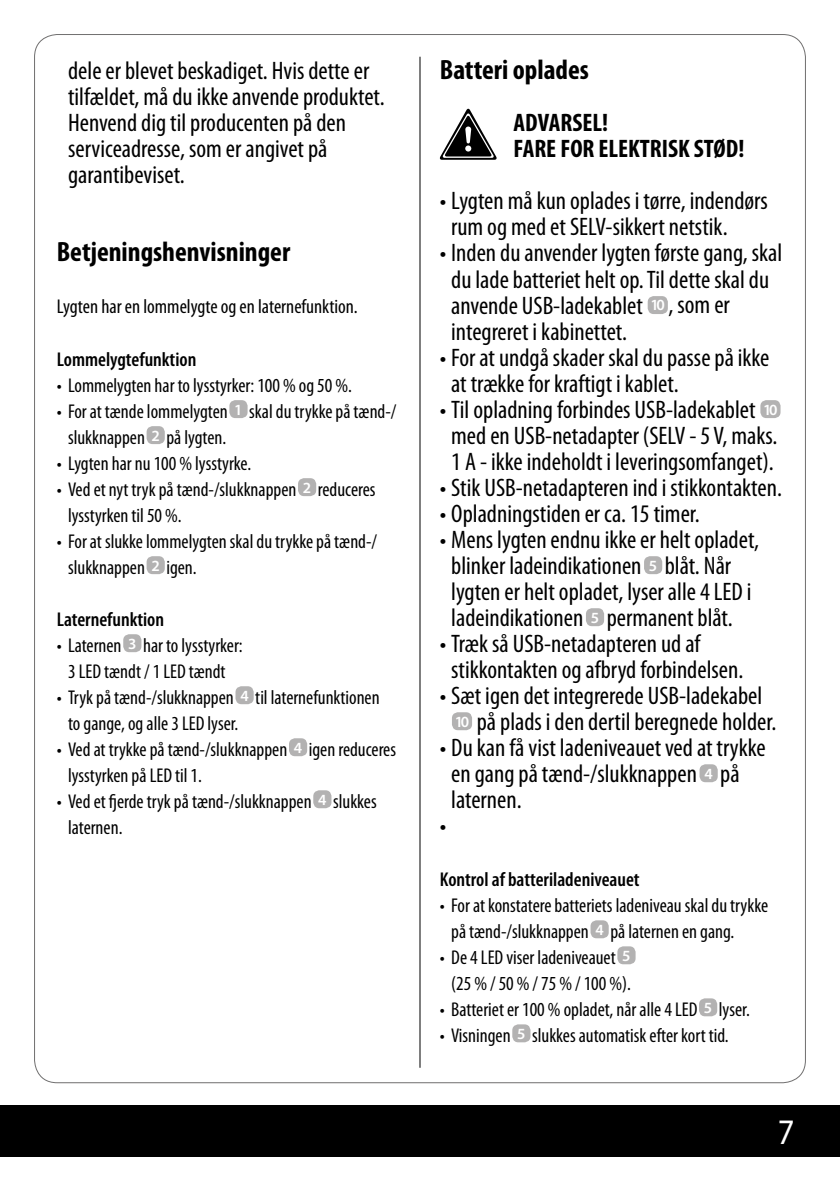
<style>
.page{position:relative;width:840px;height:1191px;background:#fff}
.page>*{position:absolute;margin:0;border:0;box-sizing:border-box;transform-origin:0 0}
.t1{font:36px "Myriad Pro";color:#fff;scale:.9 1}
.t2{font:700 condensed 28px "Myriad Pro";color:#000}
.t3{font:condensed 25.4px/26px "Myriad Pro";color:#000}
.t4{font:700 condensed 25.4px/26px "Myriad Pro";color:#000}
.t5{font:condensed 20px/26px "Myriad Pro";color:#000}
.t6{font:600 condensed 20px "Myriad Pro";color:#000}
.s1{font-weight:600;font-stretch:normal;font-size:15.6px;color:#fff}
</style>
<div class="page">
<div style="left:0;top:1106px;width:839px;height:51px;background:#000"></div>
<hr style="left:419px;top:57px;width:1px;height:1010px;background:#000">
<div style="left:229px;top:400px;width:18px;height:18px;background:#b3b2b2;border-radius:6px"></div>
<div style="left:146px;top:426px;width:19px;height:18px;background:#b3b2b2;border-radius:6px"></div>
<div style="left:298px;top:478px;width:18px;height:18px;background:#b3b2b2;border-radius:6px"></div>
<div style="left:146px;top:556px;width:19px;height:18px;background:#b3b2b2;border-radius:6px"></div>
<div style="left:123px;top:634px;width:18px;height:18px;background:#b3b2b2;border-radius:6px"></div>
<div style="left:235px;top:686px;width:18px;height:18px;background:#b3b2b2;border-radius:6px"></div>
<div style="left:289px;top:738px;width:18px;height:18px;background:#b3b2b2;border-radius:6px"></div>
<div style="left:313px;top:790px;width:18px;height:18px;background:#b3b2b2;border-radius:6px"></div>
<svg style="left:439px;top:108px;width:58px;height:52px"></svg>
<div style="left:647px;top:296px;width:20px;height:18px;background:#b3b2b2;border-radius:6px"></div>
<div style="left:760px;top:400px;width:20px;height:18px;background:#b3b2b2;border-radius:6px"></div>
<div style="left:643px;top:556px;width:19px;height:18px;background:#b3b2b2;border-radius:6px"></div>
<div style="left:585px;top:608px;width:18px;height:18px;background:#b3b2b2;border-radius:6px"></div>
<div style="left:451px;top:712px;width:21px;height:18px;background:#b3b2b2;border-radius:6px"></div>
<div style="left:699px;top:764px;width:18px;height:18px;background:#b3b2b2;border-radius:6px"></div>
<div style="left:590px;top:920px;width:18px;height:18px;background:#b3b2b2;border-radius:6px"></div>
<div style="left:617px;top:946px;width:18px;height:18px;background:#b3b2b2;border-radius:6px"></div>
<div style="left:698px;top:998px;width:18px;height:18px;background:#b3b2b2;border-radius:6px"></div>
<div style="left:512px;top:1024px;width:18px;height:18px;background:#b3b2b2;border-radius:6px"></div>
<p class="t3" style="left:68px;top:58px;width:318px">dele er blevet beskadiget. Hvis dette er tilfældet, må du ikke anvende produktet.<br>Henvend dig til producenten på den serviceadresse, som er angivet på garantibeviset.</p>
<p class="t2" style="left:57px;top:235px;width:235px">Betjeningshenvisninger</p>
<p class="t5" style="left:57px;top:294px;width:302px">Lygten har en lommelygte og en laternefunktion.</p>
<p class="t6" style="left:57px;top:346px;width:141px">Lommelygtefunktion</p>
<p class="t5" style="left:57px;top:372px;width:296px">• Lommelygten har to lysstyrker: 100 % og 50 %.</p>
<p class="t5" style="left:68px;top:398px;width:329px;text-indent:-11px">• For at tænde lommelygten <span class="s1">1</span> skal du trykke på tænd-/ slukknappen <span class="s1">2</span> på lygten.</p>
<p class="t5" style="left:57px;top:450px;width:196px">• Lygten har nu 100 % lysstyrke.</p>
<p class="t5" style="left:68px;top:476px;width:309px;text-indent:-11px">• Ved et nyt tryk på tænd-/slukknappen <span class="s1">2</span> reduceres lysstyrken til 50 %.</p>
<p class="t5" style="left:68px;top:528px;width:310px;text-indent:-11px">• For at slukke lommelygten skal du trykke på tænd-/ slukknappen <span class="s1">2</span> igen.</p>
<p class="t6" style="left:57px;top:606px;width:109px">Laternefunktion</p>
<p class="t5" style="left:57px;top:632px;width:187px;text-align:center">• Laternen <span class="s1">3</span> har to lysstyrker:<br>3 LED tændt / 1 LED tændt</p>
<p class="t5" style="left:68px;top:684px;width:313px;text-indent:-11px">• Tryk på tænd-/slukknappen <span class="s1">4</span> til laternefunktionen to gange, og alle 3 LED lyser.</p>
<p class="t5" style="left:68px;top:736px;width:329px;text-indent:-11px">• Ved at trykke på tænd-/slukknappen <span class="s1">4</span> igen reduceres lysstyrken på LED til 1.</p>
<p class="t5" style="left:68px;top:788px;width:310px;text-indent:-11px">• Ved et fjerde tryk på tænd-/slukknappen <span class="s1">4</span> slukkes laternen.</p>
<p class="t2" style="left:439px;top:53px;width:150px">Batteri oplades</p>
<p class="t4" style="left:513px;top:109px;width:232px">ADVARSEL!<br>FARE FOR ELEKTRISK STØD!</p>
<p class="t3" style="left:451px;top:188px;width:318px;text-indent:-11px">• Lygten må kun oplades i tørre, indendørs rum og med et SELV-sikkert netstik.</p>
<p class="t3" style="left:451px;top:240px;width:332px;text-indent:-11px">• Inden du anvender lygten første gang, skal du lade batteriet helt op. Til dette skal du anvende USB-ladekablet <span class="s1">10</span> , som er integreret i kabinettet.</p>
<p class="t3" style="left:451px;top:344px;width:319px;text-indent:-11px">• For at undgå skader skal du passe på ikke at trække for kraftigt i kablet.</p>
<p class="t3" style="left:439px;top:396px;width:339px;text-align:center">• Til opladning forbindes USB-ladekablet <span class="s1">10 </span>med en USB-netadapter (SELV - 5 V, maks.<br>1 A - ikke indeholdt i leveringsomfanget).</p>
<p class="t3" style="left:439px;top:474px;width:343px">• Stik USB-netadapteren ind i stikkontakten.</p>
<p class="t3" style="left:439px;top:500px;width:261px">• Opladningstiden er ca. 15 timer.</p>
<p class="t3" style="left:451px;top:526px;width:309px;text-indent:-11px">• Mens lygten endnu ikke er helt opladet, blinker ladeindikationen <span class="s1">5</span> blåt. Når lygten er helt opladet, lyser alle 4 LED i ladeindikationen <span class="s1">5</span> permanent blåt.</p>
<p class="t3" style="left:451px;top:630px;width:293px;text-indent:-11px">• Træk så USB-netadapteren ud af stikkontakten og afbryd forbindelsen.</p>
<p class="t3" style="left:439px;top:682px;width:338px;text-align:center">• Sæt igen det integrerede USB-ladekabel<br><span class="s1">10</span> på plads i den dertil beregnede holder.</p>
<p class="t3" style="left:439px;top:734px;width:327px">• Du kan få vist ladeniveauet ved at trykke</p>
<p class="t3" style="left:451px;top:760px;width:290px">en gang på tænd-/slukknappen <span class="s1">4</span> på</p>
<p class="t3" style="left:451px;top:786px;width:72px">laternen.</p>
<p class="t3" style="left:439px;top:812px;width:8px">•</p>
<p class="t6" style="left:439px;top:866px;width:201px">Kontrol af batteriladeniveauet</p>
<p class="t5" style="left:451px;top:892px;width:318px;text-indent:-11px">• For at konstatere batteriets ladeniveau skal du trykke på tænd-/slukknappen <span class="s1">4</span> på laternen en gang.</p>
<p class="t5" style="left:439px;top:944px;width:192px;text-align:center">• De 4 LED viser ladeniveauet <span class="s1">5 </span>(25 % / 50 % / 75 % / 100 %).</p>
<p class="t5" style="left:439px;top:996px;width:311px">• Batteriet er 100 % opladet, når alle 4 LED <span class="s1">5</span> lyser.</p>
<p class="t5" style="left:439px;top:1022px;width:290px">• Visningen <span class="s1">5</span> slukkes automatisk efter kort tid.</p>
<h1 class="t1" style="left:777px;top:1110px;width:20px">7</h1>
</div>
